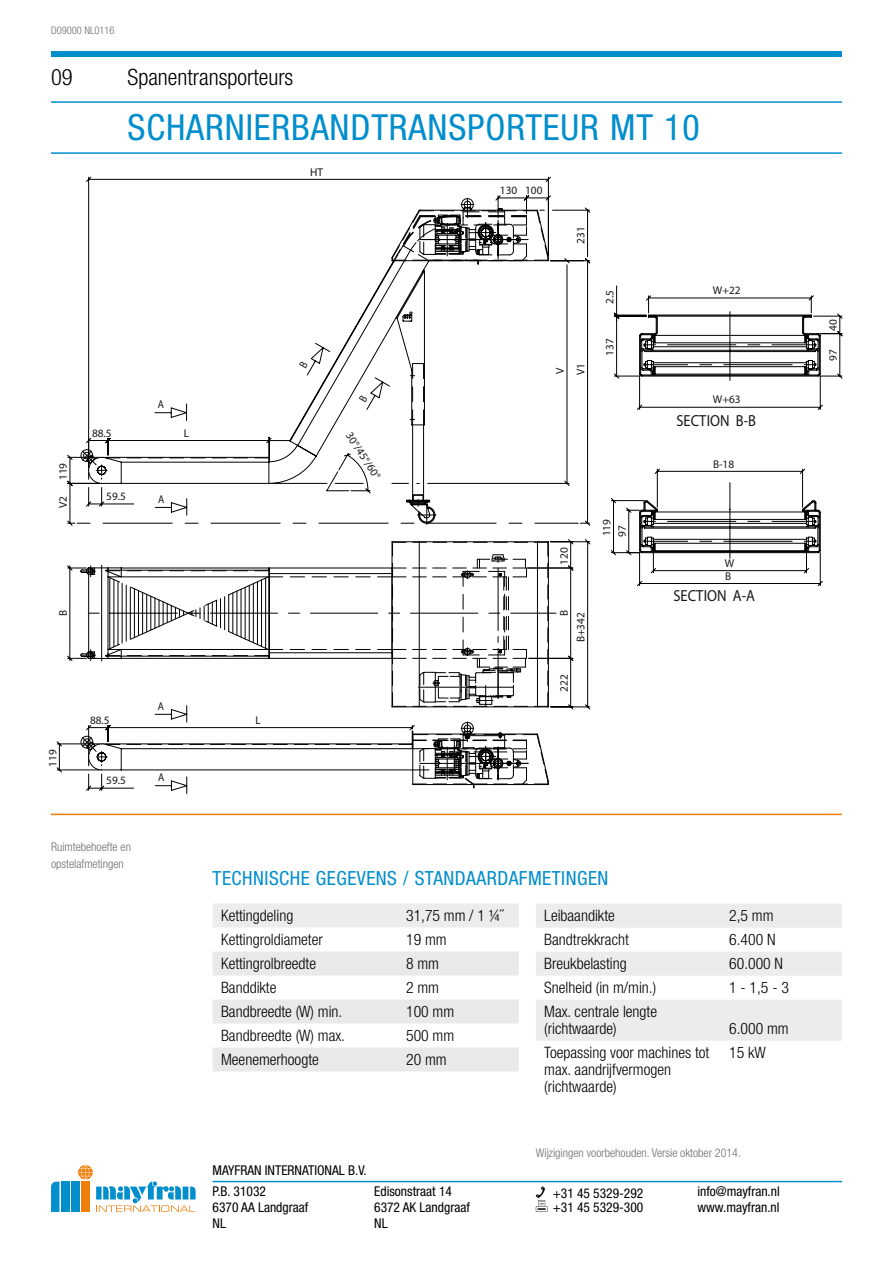
<style>
.page{position:relative;width:893px;height:1263px;background:#fff}
.page>*{position:absolute;margin:0;border:0;box-sizing:border-box;transform-origin:0 0}
.t1{font:condensed 36px "Helvetica Neue LT Std";letter-spacing:.025em;color:#008ecd}
.t2{font:300 condensed 22.5px "Helvetica Neue LT Std";color:#000}
.t3{font:condensed 19.5px "Helvetica Neue LT Std";letter-spacing:.025em;color:#008ecd}
.t4{font:16.05px "Myriad Pro";color:#181815;scale:.9 1}
.t5{font:300 condensed 15.75px/17px "Helvetica Neue LT Std";color:#000}
.t6{font:condensed 13.5px/15.8px "Helvetica Neue LT Std";color:#000}
.t7{font:300 condensed 12px/17px "Helvetica Neue LT Std";color:#6e6e6e}
.t8{font:11.25px "Myriad Pro";color:#181815}
.t9{font:11.25px "Myriad Pro";color:#181815;scale:.9 1}
.t10{font:300 condensed 10.5px "Helvetica Neue LT Std";color:#6e6e6e}
</style>
<div class="page">
<svg style="left:51px;top:1181px;width:8px;height:31px"></svg>
<div style="left:71px;top:1181px;width:9px;height:31px;background:#008ecd"></div>
<div style="left:61px;top:1181px;width:9px;height:31px;background:#008ecd"></div>
<svg style="left:78px;top:1165px;width:118px;height:47px"></svg>
<div style="left:51px;top:51px;width:791px;height:6px;background:#008ecd"></div>
<hr style="left:51px;top:101px;width:791px;height:2px;background:#008ecd">
<hr style="left:51px;top:152px;width:791px;height:2px;background:#008ecd">
<hr style="left:213px;top:1181px;width:629px;height:1px;background:#008ecd">
<hr style="left:51px;top:814px;width:791px;height:1px;background:#f07e0b">
<svg style="left:56px;top:176px;width:787px;height:597px"></svg>
<svg style="left:549px;top:659px;width:261px;height:99px"></svg>
<svg style="left:80px;top:197px;width:740px;height:137px"></svg>
<svg style="left:80px;top:334px;width:740px;height:325px"></svg>
<svg style="left:80px;top:541px;width:469px;height:253px"></svg>
<hr style="left:729px;top:312px;width:1px;height:68px;background:#000">
<svg style="left:77px;top:499px;width:501px;height:25px"></svg>
<svg style="left:643px;top:364px;width:173px;height:1px"></svg>
<svg style="left:81px;top:450px;width:188px;height:26px"></svg>
<svg style="left:410px;top:363px;width:14px;height:62px"></svg>
<svg style="left:81px;top:721px;width:468px;height:67px"></svg>
<svg style="left:391px;top:198px;width:158px;height:64px"></svg>
<svg style="left:80px;top:542px;width:476px;height:165px"></svg>
<hr style="left:257px;top:582px;width:1px;height:31px;background:#000">
<hr style="left:261px;top:580px;width:1px;height:33px;background:#000">
<hr style="left:265px;top:578px;width:1px;height:35px;background:#000">
<svg style="left:643px;top:483px;width:173px;height:75px"></svg>
<svg style="left:643px;top:344px;width:173px;height:5px"></svg>
<svg style="left:536px;top:1186px;width:11px;height:26px"></svg>
<div style="left:213px;top:904px;width:306px;height:23px;background:#ececec"></div>
<svg style="left:213px;top:951px;width:306px;height:120px"></svg>
<svg style="left:536px;top:904px;width:306px;height:137px"></svg>
<svg style="left:299px;top:360px;width:9px;height:8px"></svg>
<svg style="left:359px;top:395px;width:9px;height:7px"></svg>
<p class="t10" style="left:51px;top:24px;width:65px">D09000 NL0116</p>
<h2 class="t2" style="left:51px;top:64px;width:23px">09</h2>
<h2 class="t2" style="left:128px;top:64px;width:167px">Spanentransporteurs</h2>
<h1 class="t1" style="left:128px;top:107px;width:574px">SCHARNIERBANDTRANSPORTEUR MT 10</h1>
<p class="t8" style="left:310px;top:166px;width:14px">HT</p>
<p class="t8" style="left:500px;top:184px;width:19px">130</p>
<p class="t8" style="left:525px;top:184px;width:19px">100</p>
<p class="t8" style="left:575px;top:244px;width:19px;rotate:-90deg">231</p>
<p class="t8" style="left:604px;top:304px;width:15px;rotate:-90deg">2.5</p>
<p class="t8" style="left:713px;top:284px;width:29px">W+22</p>
<p class="t8" style="left:827px;top:331px;width:13px;rotate:-90deg">40</p>
<p class="t9" style="left:158px;top:398px;width:8px">A</p>
<p class="t8" style="left:554px;top:374px;width:8px;rotate:-90deg">V</p>
<p class="t8" style="left:575px;top:375px;width:14px;rotate:-90deg">V1</p>
<p class="t8" style="left:604px;top:356px;width:19px;rotate:-90deg">137</p>
<p class="t8" style="left:827px;top:361px;width:13px;rotate:-90deg">97</p>
<p class="t8" style="left:713px;top:394px;width:29px">W+63</p>
<p class="t4" style="left:676px;top:412px;width:90px">SECTION B-B</p>
<p class="t8" style="left:57px;top:480px;width:19px;rotate:-90deg">119</p>
<p class="t8" style="left:92px;top:427px;width:21px">88.5</p>
<p class="t8" style="left:184px;top:427px;width:7px">L</p>
<p class="t8" style="left:354px;top:430px;width:55px;rotate:57deg">30°/45°/60°</p>
<p class="t8" style="left:713px;top:458px;width:23px">B-18</p>
<p class="t8" style="left:57px;top:508px;width:14px;rotate:-90deg">V2</p>
<p class="t8" style="left:106px;top:490px;width:21px">59.5</p>
<p class="t9" style="left:158px;top:493px;width:8px">A</p>
<p class="t8" style="left:601px;top:536px;width:19px;rotate:-90deg">119</p>
<p class="t8" style="left:616px;top:537px;width:13px;rotate:-90deg">97</p>
<p class="t8" style="left:558px;top:565px;width:19px;rotate:-90deg">120</p>
<p class="t8" style="left:725px;top:557px;width:11px">W</p>
<p class="t8" style="left:725px;top:570px;width:8px">B</p>
<p class="t4" style="left:673px;top:586px;width:92px">SECTION A-A</p>
<p class="t8" style="left:57px;top:616px;width:8px;rotate:-90deg">B</p>
<p class="t8" style="left:558px;top:616px;width:8px;rotate:-90deg">B</p>
<p class="t8" style="left:575px;top:642px;width:32px;rotate:-90deg">B+342</p>
<p class="t8" style="left:558px;top:692px;width:19px;rotate:-90deg">222</p>
<p class="t9" style="left:158px;top:700px;width:8px">A</p>
<p class="t8" style="left:90px;top:714px;width:21px">88.5</p>
<p class="t8" style="left:256px;top:714px;width:7px">L</p>
<p class="t8" style="left:46px;top:767px;width:19px;rotate:-90deg">119</p>
<p class="t8" style="left:106px;top:774px;width:21px">59.5</p>
<p class="t9" style="left:158px;top:771px;width:8px">A</p>
<p class="t7" style="left:51px;top:838px;width:81px">Ruimtebehoefte en opstelafmetingen</p>
<p class="t3" style="left:213px;top:866px;width:397px">TECHNISCHE GEGEVENS / STANDAARDAFMETINGEN</p>
<p class="t5" style="left:221px;top:907px;width:74px">Kettingdeling</p>
<p class="t5" style="left:406px;top:907px;width:98px">31,75 mm / 1 1/4˝</p>
<p class="t5" style="left:221px;top:931px;width:103px">Kettingroldiameter</p>
<p class="t5" style="left:406px;top:931px;width:42px">19 mm</p>
<p class="t5" style="left:221px;top:955px;width:97px">Kettingrolbreedte</p>
<p class="t5" style="left:406px;top:955px;width:34px">8 mm</p>
<p class="t5" style="left:221px;top:979px;width:57px">Banddikte</p>
<p class="t5" style="left:406px;top:979px;width:34px">2 mm</p>
<p class="t5" style="left:221px;top:1003px;width:123px">Bandbreedte (W) min.</p>
<p class="t5" style="left:406px;top:1003px;width:50px">100 mm</p>
<p class="t5" style="left:221px;top:1027px;width:125px">Bandbreedte (W) max.</p>
<p class="t5" style="left:406px;top:1027px;width:50px">500 mm</p>
<p class="t5" style="left:221px;top:1051px;width:99px">Meenemerhoogte</p>
<p class="t5" style="left:406px;top:1051px;width:42px">20 mm</p>
<p class="t5" style="left:544px;top:907px;width:72px">Leibaandikte</p>
<p class="t5" style="left:729px;top:907px;width:46px">2,5 mm</p>
<p class="t5" style="left:544px;top:931px;width:86px">Bandtrekkracht</p>
<p class="t5" style="left:729px;top:931px;width:48px">6.400 N</p>
<p class="t5" style="left:544px;top:955px;width:84px">Breukbelasting</p>
<p class="t5" style="left:729px;top:955px;width:55px">60.000 N</p>
<p class="t5" style="left:544px;top:979px;width:113px">Snelheid (in m/min.)</p>
<p class="t5" style="left:729px;top:979px;width:61px">1 - 1,5 - 3</p>
<p class="t5" style="left:544px;top:1003px;width:114px">Max. centrale lengte (richtwaarde)</p>
<p class="t5" style="left:729px;top:1020px;width:61px">6.000 mm</p>
<p class="t5" style="left:544px;top:1044px;width:166px">Toepassing voor machines tot max. aandrijfvermogen (richtwaarde)</p>
<p class="t5" style="left:729px;top:1044px;width:38px">15 kW</p>
<p class="t7" style="left:536px;top:1144px;width:207px">Wijzigingen voorbehouden. Versie oktober 2014.</p>
<p class="t6" style="left:213px;top:1160px;width:156px;line-height:20.9px">MAYFRAN INTERNATIONAL B.V.<br>P.B. 31032</p>
<p class="t6" style="left:213px;top:1199px;width:97px">6370 AA Landgraaf<br>NL</p>
<p class="t6" style="left:374px;top:1183px;width:97px">Edisonstraat 14<br>6372 AK Landgraaf<br>NL</p>
<p class="t6" style="left:553px;top:1186px;width:92px;line-height:14px">+31 45 5329-292 +31 45 5329-300</p>
<p class="t6" style="left:697px;top:1183px;width:84px">info@mayfran.nl www.mayfran.nl</p>
</div>
